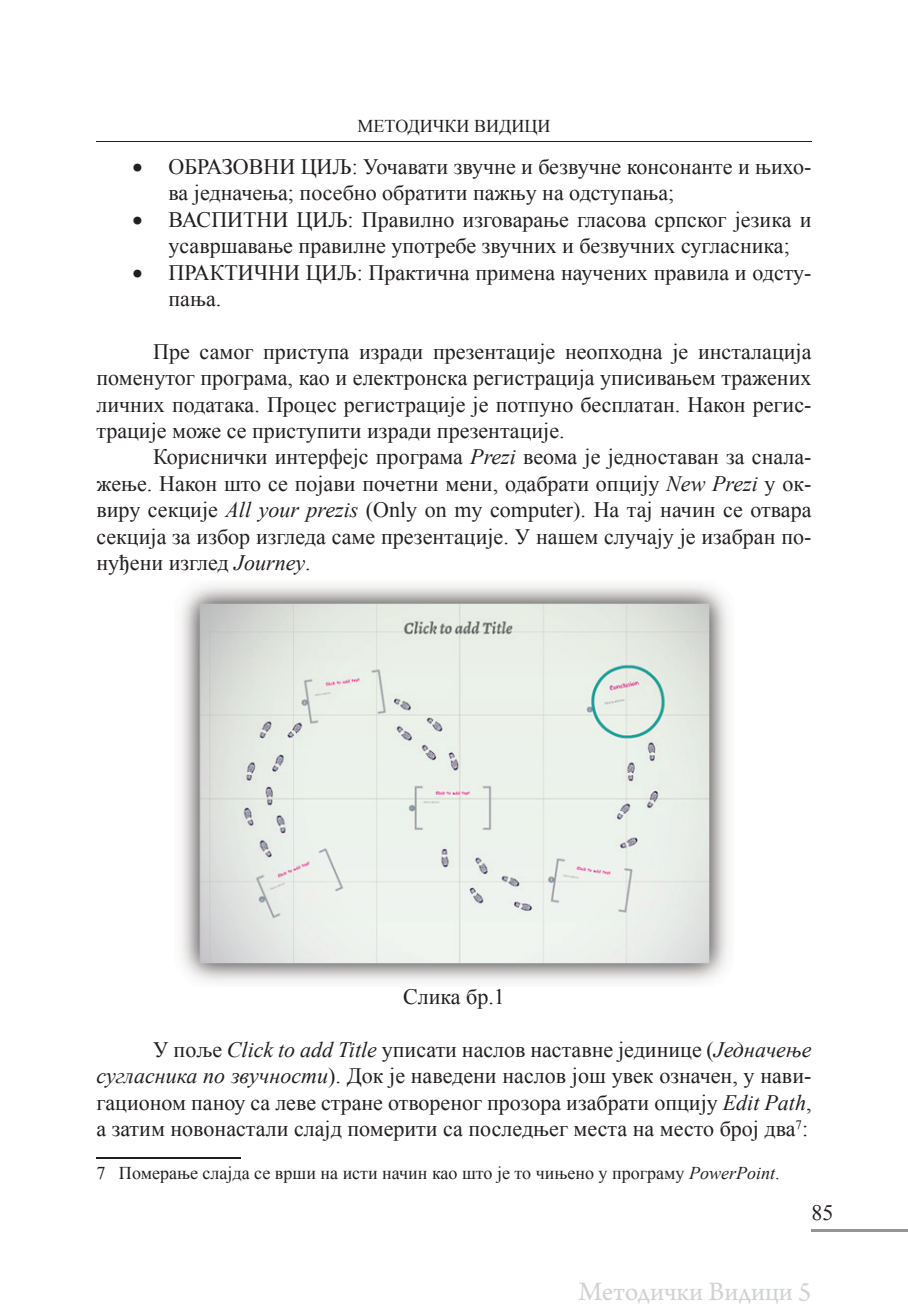
<style>
.page{position:relative;width:908px;height:1304px;background:#fff}
.page>*{position:absolute;margin:0;border:0;box-sizing:border-box;transform-origin:0 0}
.t1{font:28px "Arno Pro";color:#d1d2d4}
.t2{font:22px/26.4px "Times New Roman";color:#231f20}
.t3{font:18px "Times New Roman";color:#231f20}
.s1{font-style:italic}
</style>
<div class="page">
<hr style="left:96px;top:141px;width:715px;height:1px;background:#231f20">
<hr style="left:811px;top:1229px;width:96px;height:2px;background:#939598">
<img style="left:181px;top:584px;width:547px;height:398px">
<hr style="left:96px;top:1157px;width:144px;height:1px;background:#231f20">
<p class="t3" style="left:357px;top:114px;width:194px">МЕТОДИЧКИ ВИДИЦИ</p>
<p class="t2" style="left:168px;top:153px;width:644px;text-indent:-36px">• ОБРАЗОВНИ ЦИЉ: Уочавати звучне и безвучне консонанте и њихо&shy;ва једначења; посебно обратити пажњу на одступања;</p>
<p class="t2" style="left:168px;top:206px;width:644px;text-indent:-36px">• ВАСПИТНИ ЦИЉ: Правилно изговарање гласова српског језика и усавршавање правилне употребе звучних и безвучних сугласника;</p>
<p class="t2" style="left:168px;top:259px;width:644px;text-indent:-36px">• ПРАКТИЧНИ ЦИЉ: Практична примена научених правила и одсту&shy;пања.</p>
<p class="t2" style="left:96px;top:338px;width:716px;text-align:justify;text-indent:57px">Пре самог приступа изради презентације неопходна је инсталација поменутог програма, као и електронска регистрација уписивањем тражених личних података. Процес регистрације је потпуно бесплатан. Након регис&shy;трације може се приступити изради презентације.</p>
<p class="t2" style="left:96px;top:443px;width:716px;text-align:justify;text-indent:57px">Кориснички интерфејс програма <span class="s1">Prezi</span> веома је једноставан за снала&shy;жење. Након што се појави почетни мени, одабрати опцију <span class="s1">New Prezi</span> у ок&shy;виру секције <span class="s1">All your prezis</span> (Only on my computer). На тај начин се отвара секција за избор изгледа саме презентације. У нашем случају је изабран по&shy;нуђени изглед <span class="s1">Journey</span>.</p>
<p class="t2" style="left:403px;top:983px;width:103px">Слика бр.1</p>
<p class="t2" style="left:96px;top:1036px;width:716px;text-align:justify;text-indent:57px">У поље <span class="s1">Click to add Title</span> уписати наслов наставне јединице (<span class="s1">Једначење сугласника по звучности</span>). Док је наведени наслов још увек означен, у нави&shy;гационом паноу са леве стране отвореног прозора изабрати опцију <span class="s1">Edit Path</span>, а затим новонастали слајд померити са последњег места на место број два<sup>7</sup>:</p>
<p class="t3" style="left:96px;top:1161px;width:684px">7 Померање слајда се врши на исти начин као што је то чињено у програму <span class="s1">PowerPoint</span>.</p>
<p class="t2" style="left:811px;top:1199px;width:23px">85</p>
<p class="t1" style="left:578px;top:1275px;width:234px">Методички Видици 5</p>
</div>
